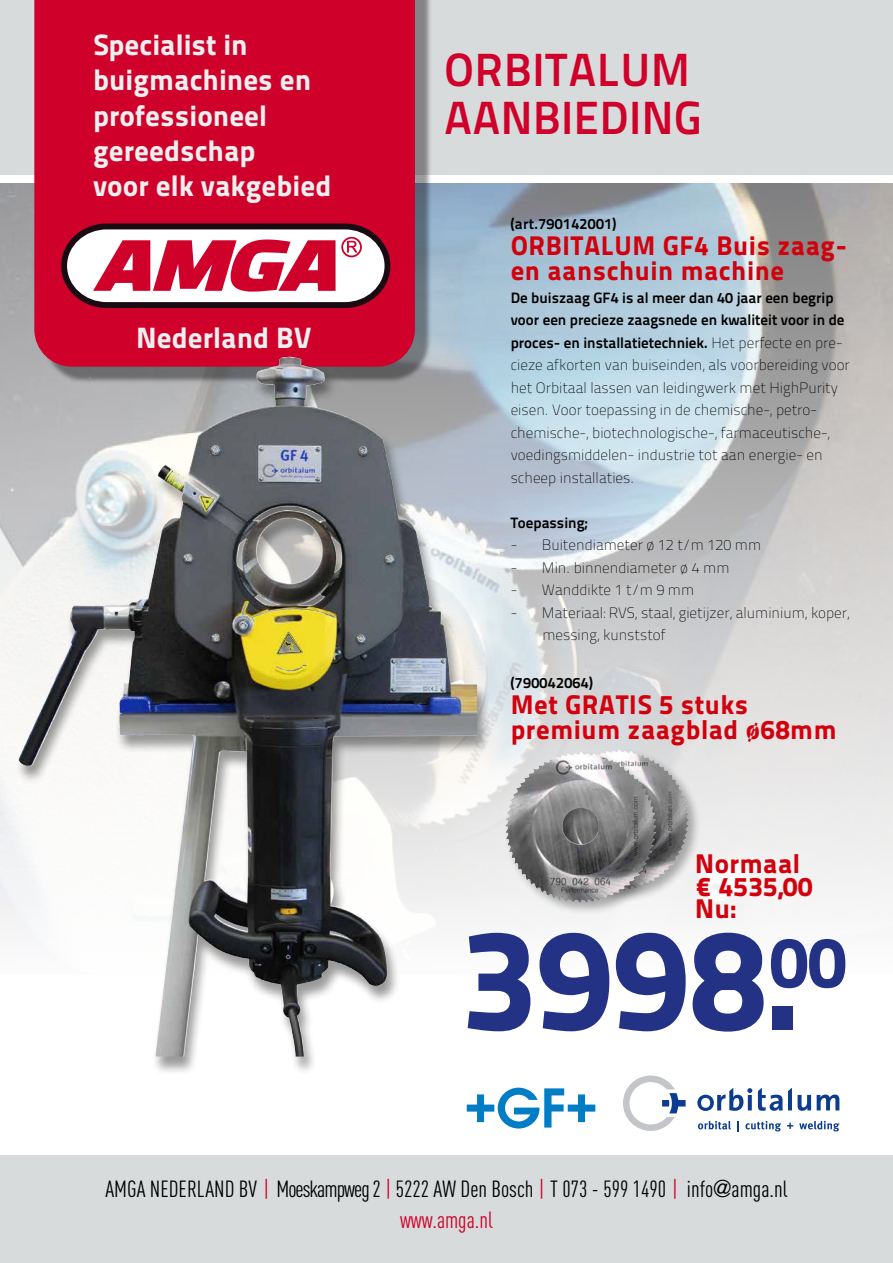
<style>
.page{position:relative;width:893px;height:1263px;background:#fff}
.page>*{position:absolute;margin:0;border:0;box-sizing:border-box;transform-origin:0 0}
.t1{font:144px "Titillium Maps 26 L 999 wt";color:#243285}
.t2{font:46.5px/48px "Titillium Maps 26 L 750 wt";color:#cf002a}
.t3{font:29.4px/35.2px "Titillium Maps 26 L 999 wt";color:#edeeef}
.t4{font:27px/25.5px "Titillium Maps 26 L 999 wt";letter-spacing:.02em;color:#d1010e}
.t5{font:27px/22.5px "Titillium Text 15 L 999 wt";letter-spacing:.02em;color:#d1010e}
.t6{font:23.1px/31.5px "DIN Cond";color:#000;text-align:center}
.t7{font:15px/22.5px "Titillium Text 15 L 1 wt";color:#000}
.t8{font:15px/22.5px "Titillium Text 15 L 800 wt";color:#000}
.t9{font:15px "Titillium Text 15 L 800 wt";letter-spacing:.02em;color:#000}
.s1{font-family:"Titillium Text 15 L 1 wt"}
.s2{color:#cf002a}
.s3{font-family:"Helvetica LT Std";font-stretch:condensed}
</style>
<div class="page">
<img style="left:0;top:183px;width:893px;height:746px">
<div style="left:0;top:0;width:893px;height:174px;background:#d8dbdc"></div>
<svg style="left:467px;top:1088px;width:128px;height:40px"></svg>
<div style="left:547px;top:748px;width:155px;height:155px;background:#000;opacity:.3"></div>
<div style="left:504px;top:751px;width:166px;height:165px;background:#000;opacity:.3"></div>
<img style="left:505px;top:753px;width:75px;height:150px">
<div style="left:0;top:1155px;width:893px;height:108px;background:#d8dbdc"></div>
<div style="left:43px;top:0;width:389px;height:384px;background:#000;opacity:.4"></div>
<div style="left:34px;top:0;width:381px;height:357px;background:#cf002a"></div>
<svg style="left:61px;top:223px;width:329px;height:85px"></svg>
<svg style="left:758px;top:1088px;width:34px;height:23px"></svg>
<svg style="left:697px;top:1088px;width:55px;height:23px"></svg>
<svg style="left:798px;top:1095px;width:13px;height:16px"></svg>
<svg style="left:817px;top:1094px;width:22px;height:16px"></svg>
<svg style="left:623px;top:1075px;width:63px;height:56px"></svg>
<svg style="left:698px;top:1121px;width:33px;height:8px"></svg>
<svg style="left:737px;top:1121px;width:2px;height:11px"></svg>
<svg style="left:745px;top:1121px;width:36px;height:10px"></svg>
<svg style="left:787px;top:1123px;width:6px;height:6px"></svg>
<svg style="left:799px;top:1121px;width:40px;height:10px"></svg>
<div style="left:15px;top:357px;width:476px;height:718px;background:#000;opacity:.4"></div>
<img style="left:140px;top:357px;width:149px;height:242px">
<h3 class="t3" style="left:93px;top:25px;width:240px">Specialist in buigmachines en professioneel gereedschap<br>voor elk vakgebied</h3>
<h3 class="t3" style="left:136px;top:318px;width:177px">Nederland BV</h3>
<h2 class="t2" style="left:444px;top:43px;width:259px">ORBITALUM<br>AANBIEDING</h2>
<p class="t9" style="left:511px;top:215px;width:107px">(art.790142001)</p>
<h3 class="t4" style="left:511px;top:231px;width:338px">ORBITALUM GF4 Buis zaag&shy;en aanschuin machine</h3>
<p class="t8" style="left:511px;top:286px;width:335px">De buiszaag GF4 is al meer dan 40 jaar een begrip voor een precieze zaagsnede en kwaliteit voor in de proces- en installatietechniek. <span class="s1">Het perfecte en pre-</span></p>
<p class="t7" style="left:511px;top:354px;width:341px">cieze afkorten van buiseinden, als voorbereiding voor het Orbitaal lassen van leidingwerk met HighPurity eisen. Voor toepassing in de chemische-, petro&shy;chemische-, biotechnologische-, farmaceutische-, voedingsmiddelen- industrie tot aan energie- en scheep installaties.</p>
<p class="t8" style="left:511px;top:511px;width:79px">Toepassing;</p>
<p class="t7" style="left:511px;top:534px;width:252px">- Buitendiameter ø 12 t/m 120 mm</p>
<p class="t7" style="left:511px;top:556px;width:220px">- Min. binnendiameter ø 4 mm</p>
<p class="t7" style="left:511px;top:579px;width:185px">- Wanddikte 1 t/m 9 mm</p>
<p class="t7" style="left:542px;top:601px;width:309px;text-indent:-32px">- Materiaal: RVS, staal, gietijzer, aluminium, koper, messing, kunststof</p>
<p class="t9" style="left:511px;top:674px;width:84px">(790042064)</p>
<h3 class="t4" style="left:511px;top:690px;width:327px">Met GRATIS 5 stuks premium zaagblad ø68mm</h3>
<h3 class="t5" style="left:695px;top:852px;width:119px">Normaal € 4535,00<br>Nu:</h3>
<h1 class="t1" style="left:460px;top:866px;width:387px">3998.<sup>00</sup></h1>
<h3 class="t6" style="left:105px;top:1172px;width:684px">AMGA NEDERLAND BV <span class="s2">|</span> Moeskampweg 2 <span class="s2">|</span> 5222 AW Den Bosch <span class="s2">|</span> T 073 - 599 1490 <span class="s2">|</span> info<span class="s3">@</span>amga.nl <span class="s2">www.amga.nl</span></h3>
</div>
